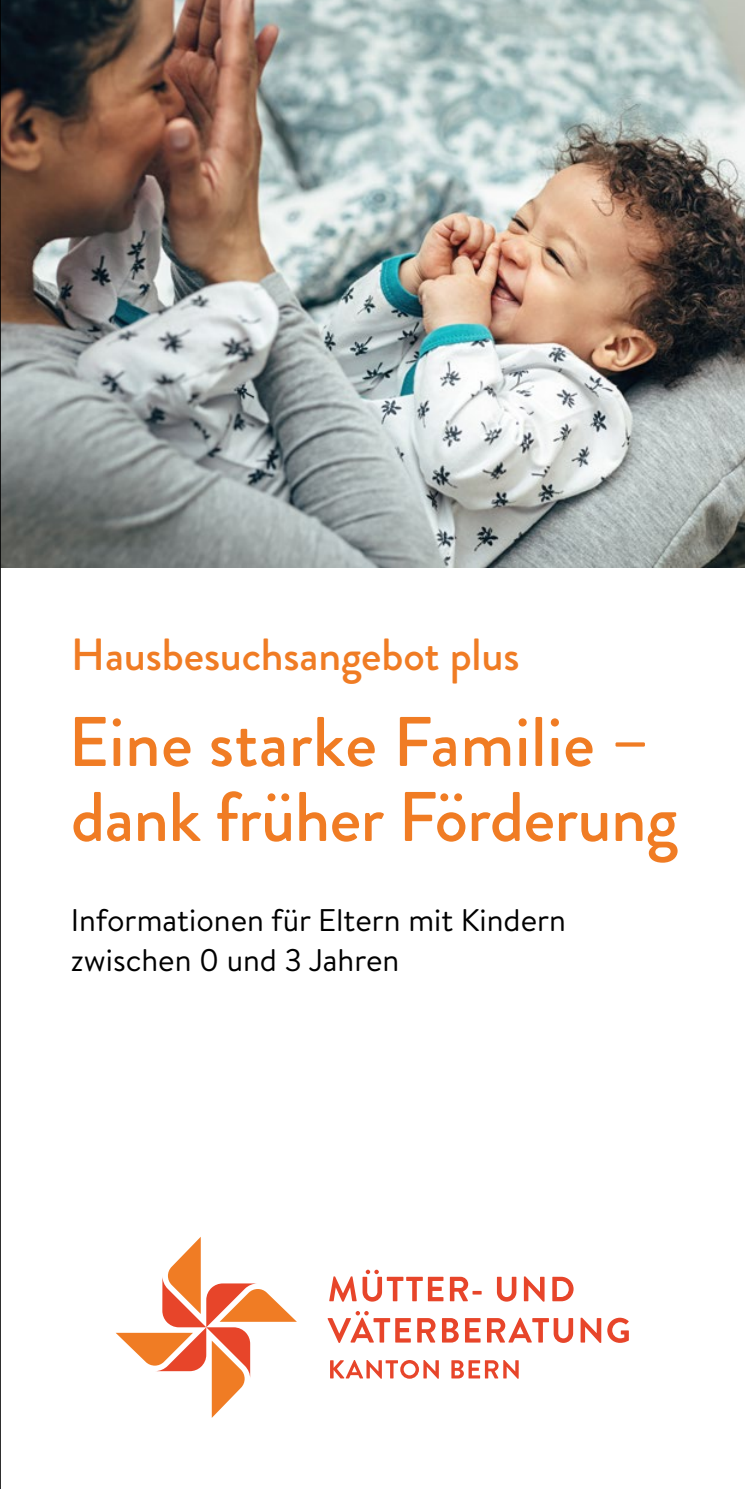
<style>
.page{position:relative;width:745px;height:1489px;background:#fff}
.page>*{position:absolute;margin:0;border:0;box-sizing:border-box;transform-origin:0 0}
.t1{font:500 70px/75px "Brandon Grotesque";letter-spacing:-.01em;color:#f07c24}
.t2{font:500 45px "Brandon Grotesque";letter-spacing:-.005em;color:#f07c24}
.t3{font:31.25px/40px "Brandon Text";color:#000}
</style>
<div class="page">
<img style="left:1px;top:0;width:743px;height:567px">
<hr style="left:0;top:0;width:1px;height:1488px;background:#000">
<svg style="left:116px;top:1237px;width:181px;height:180px"></svg>
<svg style="left:329px;top:1276px;width:27px;height:25px"></svg>
<svg style="left:362px;top:1269px;width:81px;height:32px"></svg>
<svg style="left:449px;top:1276px;width:32px;height:25px"></svg>
<svg style="left:496px;top:1276px;width:20px;height:25px"></svg>
<svg style="left:523px;top:1276px;width:21px;height:25px"></svg>
<svg style="left:552px;top:1276px;width:21px;height:25px"></svg>
<svg style="left:327px;top:1311px;width:83px;height:31px"></svg>
<svg style="left:417px;top:1318px;width:18px;height:24px"></svg>
<svg style="left:442px;top:1318px;width:16px;height:24px"></svg>
<svg style="left:465px;top:1318px;width:15px;height:24px"></svg>
<svg style="left:487px;top:1317px;width:85px;height:25px"></svg>
<svg style="left:580px;top:1317px;width:21px;height:25px"></svg>
<svg style="left:607px;top:1317px;width:21px;height:25px"></svg>
<svg style="left:330px;top:1360px;width:108px;height:18px"></svg>
<svg style="left:451px;top:1360px;width:67px;height:18px"></svg>
<h2 class="t2" style="left:71px;top:623px;width:450px">Hausbesuchsangebot plus</h2>
<h1 class="t1" style="left:68px;top:705px;width:611px">Eine starke Familie – dank früher Förderung</h1>
<p class="t3" style="left:71px;top:898px;width:496px">Informationen für Eltern mit Kindern zwischen 0 und 3 Jahren</p>
</div>
